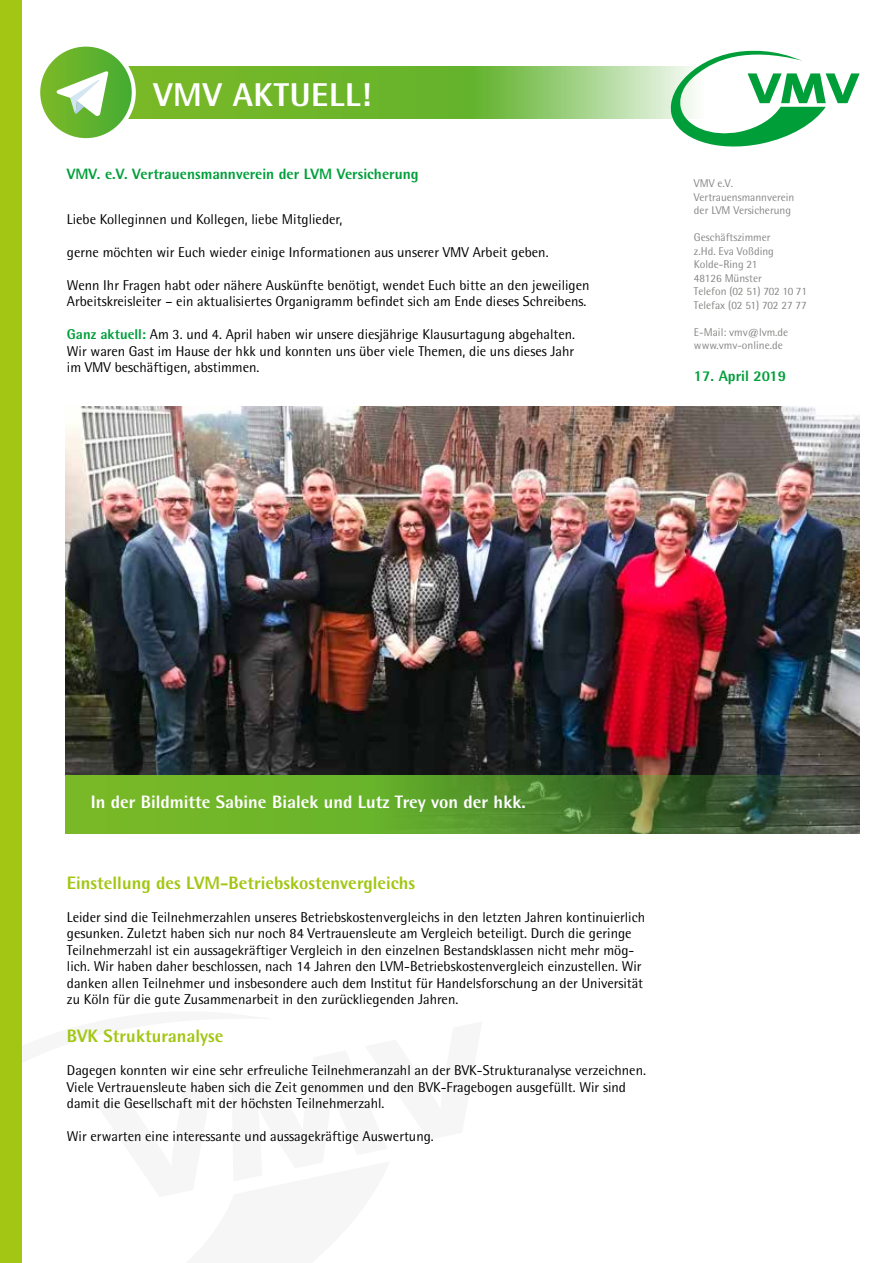
<style>
.page{position:relative;width:893px;height:1263px;background:#fff}
.page>*{position:absolute;margin:0;border:0;box-sizing:border-box;transform-origin:0 0}
.t1{font:800 33px "Lvm Rotis";letter-spacing:.02em;color:#fff}
.t2{font:800 18px "Lvm Rotis";color:#a2c613}
.t3{font:800 18px "Lvm Rotis";color:#fff}
.t4{font:800 15px "Lvm Rotis";color:#009f3a}
.t5{font:14.25px/16.5px "Lvm Rotis";color:#000}
.t6{font:11.25px/13.5px "Lvm Rotis";color:#878786}
.s1{font-weight:800;color:#009f3a}
</style>
<div class="page">
<div style="left:0;top:0;width:21px;height:1263px;background:#a2c613"></div>
<svg style="left:128px;top:67px;width:543px;height:51px;background:#81bf4a"></svg>
<svg style="left:38px;top:45px;width:96px;height:95px;background:#6db83f"></svg>
<div style="left:36px;top:43px;width:100px;height:99px;border:4px solid #fff;border-radius:50%"></div>
<svg style="left:56px;top:70px;width:52px;height:47px"></svg>
<svg style="left:671px;top:51px;width:189px;height:96px"></svg>
<img style="left:65px;top:407px;width:795px;height:427px">
<svg style="left:65px;top:775px;width:794px;height:59px;background:#5a8f2f"></svg>
<h1 class="t1" style="left:154px;top:73px;width:219px">VMV AKTUELL!</h1>
<p class="t4" style="left:67px;top:164px;width:353px">VMV. e.V. Vertrauensmannverein der LVM Versicherung</p>
<p class="t5" style="left:67px;top:210px;width:277px">Liebe Kolleginnen und Kollegen, liebe Mitglieder,</p>
<p class="t5" style="left:67px;top:243px;width:483px">gerne möchten wir Euch wieder einige Informationen aus unserer VMV Arbeit geben.</p>
<p class="t5" style="left:67px;top:276px;width:524px">Wenn Ihr Fragen habt oder nähere Auskünfte benötigt, wendet Euch bitte an den jeweiligen<br>Arbeitskreisleiter – ein aktualisiertes Organigramm befindet sich am Ende dieses Schreibens.</p>
<p class="t5" style="left:67px;top:326px;width:510px;text-align:justify"><span class="s1">Ganz aktuell:</span> Am 3. und 4. April haben wir unsere diesjährige Klausurtagung abgehalten.<br>Wir waren Gast im Hause der hkk und konnten uns über viele Themen, die uns dieses Jahr im VMV beschäftigen, abstimmen.</p>
<p class="t6" style="left:694px;top:177px;width:102px">VMV e.V.<br>Vertrauensmannverein der LVM Versicherung</p>
<p class="t6" style="left:694px;top:231px;width:115px">Geschäftszimmer<br>z.Hd. Eva Voßding<br>Kolde-Ring 21<br>48126 Münster<br>Telefon (02 51) 702 10 71<br>Telefax (02 51) 702 27 77</p>
<p class="t6" style="left:694px;top:325px;width:96px">E-Mail: vmv@lvm.de www.vmv-online.de</p>
<p class="t4" style="left:694px;top:366px;width:94px">17. April 2019</p>
<p class="t3" style="left:91px;top:790px;width:436px">In der Bildmitte Sabine Bialek und Lutz Trey von der hkk.</p>
<p class="t2" style="left:67px;top:871px;width:350px">Einstellung des LVM-Betriebskostenvergleichs</p>
<p class="t5" style="left:67px;top:908px;width:580px">Leider sind die Teilnehmerzahlen unseres Betriebskostenvergleichs in den letzten Jahren kontinuierlich gesunken. Zuletzt haben sich nur noch 84 Vertrauensleute am Vergleich beteiligt. Durch die geringe Teilnehmerzahl ist ein aussagekräftiger Vergleich in den einzelnen Bestandsklassen nicht mehr mög&shy;lich. Wir haben daher beschlossen, nach 14 Jahren den LVM-Betriebskostenvergleich einzustellen. Wir danken allen Teilnehmer und insbesondere auch dem Institut für Handelsforschung an der Universität zu Köln für die gute Zusammenarbeit in den zurückliegenden Jahren.</p>
<p class="t2" style="left:67px;top:1025px;width:158px">BVK Strukturanalyse</p>
<p class="t5" style="left:67px;top:1062px;width:581px">Dagegen konnten wir eine sehr erfreuliche Teilnehmeranzahl an der BVK-Strukturanalyse verzeichnen.<br>Viele Vertrauensleute haben sich die Zeit genommen und den BVK-Fragebogen ausgefüllt. Wir sind damit die Gesellschaft mit der höchsten Teilnehmerzahl.</p>
<p class="t5" style="left:67px;top:1128px;width:368px">Wir erwarten eine interessante und aussagekräftige Auswertung.</p>
</div>
